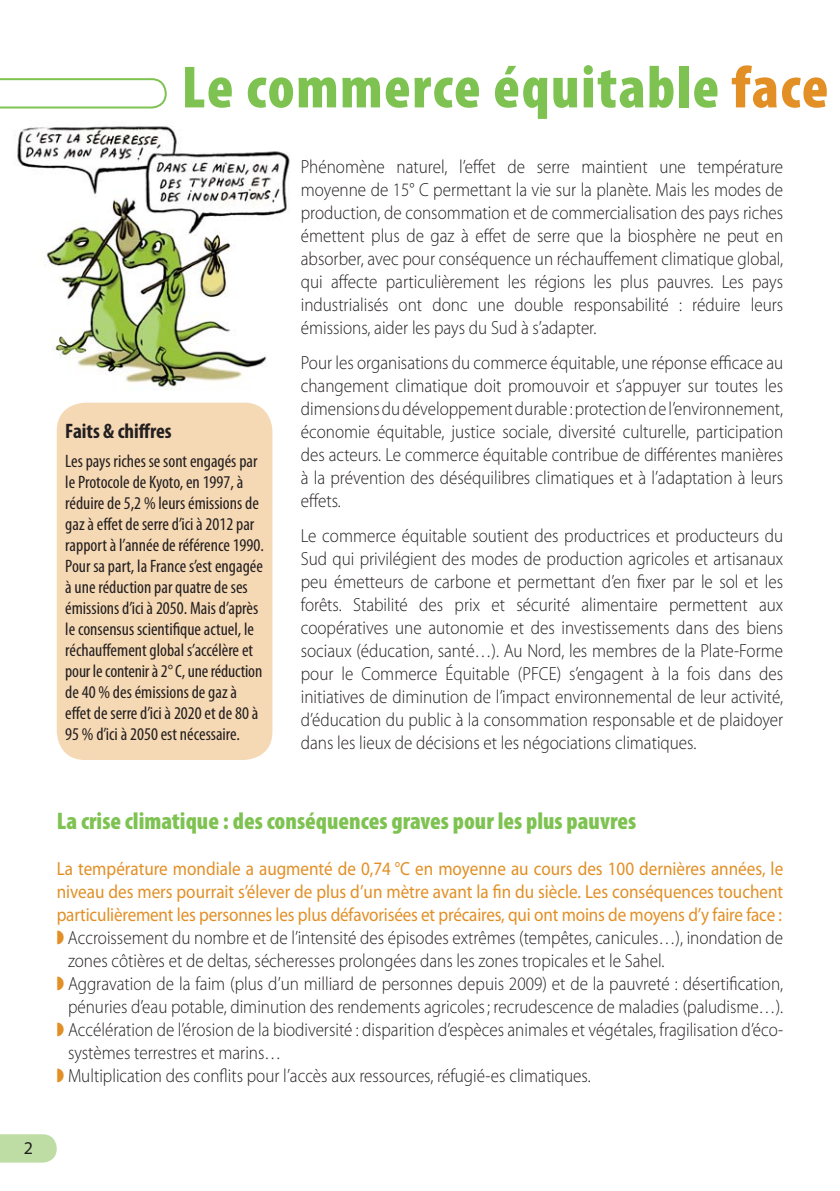
<style>
.page{position:relative;width:840px;height:1191px;background:#fff}
.page>*{position:absolute;margin:0;border:0;box-sizing:border-box;transform-origin:0 0}
.t1{font:900 condensed 60px "Myriad Pro";letter-spacing:.025em;color:#7ec352}
.t2{font:900 condensed 24px "Myriad Pro";color:#7ec352}
.t3{font:700 condensed 21px "Myriad Pro";color:#231f20}
.t4{font:300 19px/23px "Myriad Pro";color:#231f20;text-align:justify;scale:.9 1}
.t5{font:19px/23px "Myriad Pro";letter-spacing:-.01em;color:#e28f26;text-align:justify;scale:.9 1}
.t6{font:condensed 18px/21px "Myriad Pro";color:#231f20}
.t7{font:18px "Myriad Pro";color:#231f20}
.s1{color:#e28f26}
</style>
<div class="page">
<svg style="left:0;top:1134px;width:57px;height:28px;background:#c0dfa9"></svg>
<img style="left:17px;top:126px;width:273px;height:263px">
<svg style="left:0;top:78px;width:167px;height:30px"></svg>
<div style="left:57px;top:403px;width:215px;height:357px;background:#f5d8b4;border-radius:28px"></div>
<p class="t7" style="left:24px;top:1141px;width:11px">2</p>
<h1 class="t1" style="left:181px;top:68px;width:648px">Le commerce équitable <span class="s1">face</span></h1>
<p class="t3" style="left:65px;top:424px;width:108px">Faits &amp; chiffres</p>
<p class="t6" style="left:65px;top:452px;width:200px">Les pays riches se sont engagés par le Protocole de Kyoto, en 1997, à réduire de 5,2 % leurs émissions de gaz à effet de serre d’ici à 2012 par rapport à l’année de référence 1990.<br>Pour sa part, la France s’est engagée à une réduction par quatre de ses émissions d’ici à 2050. Mais d’après le consensus scientifique actuel, le réchauffement global s’accélère et pour le contenir à 2° C, une réduction de 40 % des émissions de gaz à effet de serre d’ici à 2020 et de 80 à 95 % d’ici à 2050 est nécessaire.</p>
<p class="t4" style="left:300px;top:156px;width:537px">Phénomène naturel, l’effet de serre maintient une température moyenne de 15° C permettant la vie sur la planète. Mais les modes de production, de consommation et de commercialisation des pays riches émettent plus de gaz à effet de serre que la biosphère ne peut en absorber, avec pour conséquence un réchauffement climatique global, qui affecte particulièrement les régions les plus pauvres. Les pays industrialisés ont donc une double responsabilité : réduire leurs émissions, aider les pays du Sud à s’adapter.</p>
<p class="t4" style="left:300px;top:352px;width:537px">Pour les organisations du commerce équitable, une réponse efficace au changement climatique doit promouvoir et s’appuyer sur toutes les dimensions du développement durable : protection de l’environnement, économie équitable, justice sociale, diversité culturelle, participation des acteurs. Le commerce équitable contribue de différentes manières à la prévention des déséquilibres climatiques et à l’adaptation à leurs effets.</p>
<p class="t4" style="left:300px;top:525px;width:537px">Le commerce équitable soutient des productrices et producteurs du Sud qui privilégient des modes de production agricoles et artisanaux peu émetteurs de carbone et permettant d’en fixer par le sol et les forêts. Stabilité des prix et sécurité alimentaire permettent aux coopératives une autonomie et des investissements dans des biens sociaux (éducation, santé…). Au Nord, les membres de la Plate-Forme pour le Commerce Équitable (PFCE) s’engagent à la fois dans des initiatives de diminution de l’impact environnemental de leur activité, d’éducation du public à la consommation responsable et de plaidoyer dans les lieux de décisions et les négociations climatiques.</p>
<p class="t2" style="left:57px;top:813px;width:580px">La crise climatique : des conséquences graves pour les plus pauvres</p>
<p class="t5" style="left:57px;top:858px;width:808px">La température mondiale a augmenté de 0,74 °C en moyenne au cours des 100 dernières années, le niveau des mers pourrait s’élever de plus d’un mètre avant la fin du siècle. Les conséquences touchent particulièrement les personnes les plus défavorisées et précaires, qui ont moins de moyens d’y faire face :</p>
<p class="t4" style="left:68px;top:927px;width:795px;text-align:left">Accroissement du nombre et de l’intensité des épisodes extrêmes (tempêtes, canicules…), inondation de zones côtières et de deltas, sécheresses prolongées dans les zones tropicales et le Sahel.<br>Aggravation de la faim (plus d’un milliard de personnes depuis 2009) et de la pauvreté : désertification, pénuries d’eau potable, diminution des rendements agricoles ; recrudescence de maladies (paludisme…).<br>Accélération de l’érosion de la biodiversité : disparition d’espèces animales et végétales, fragilisation d’éco&shy;systèmes terrestres et marins…<br>Multiplication des conflits pour l’accès aux ressources, réfugié-es climatiques.</p>
</div>
